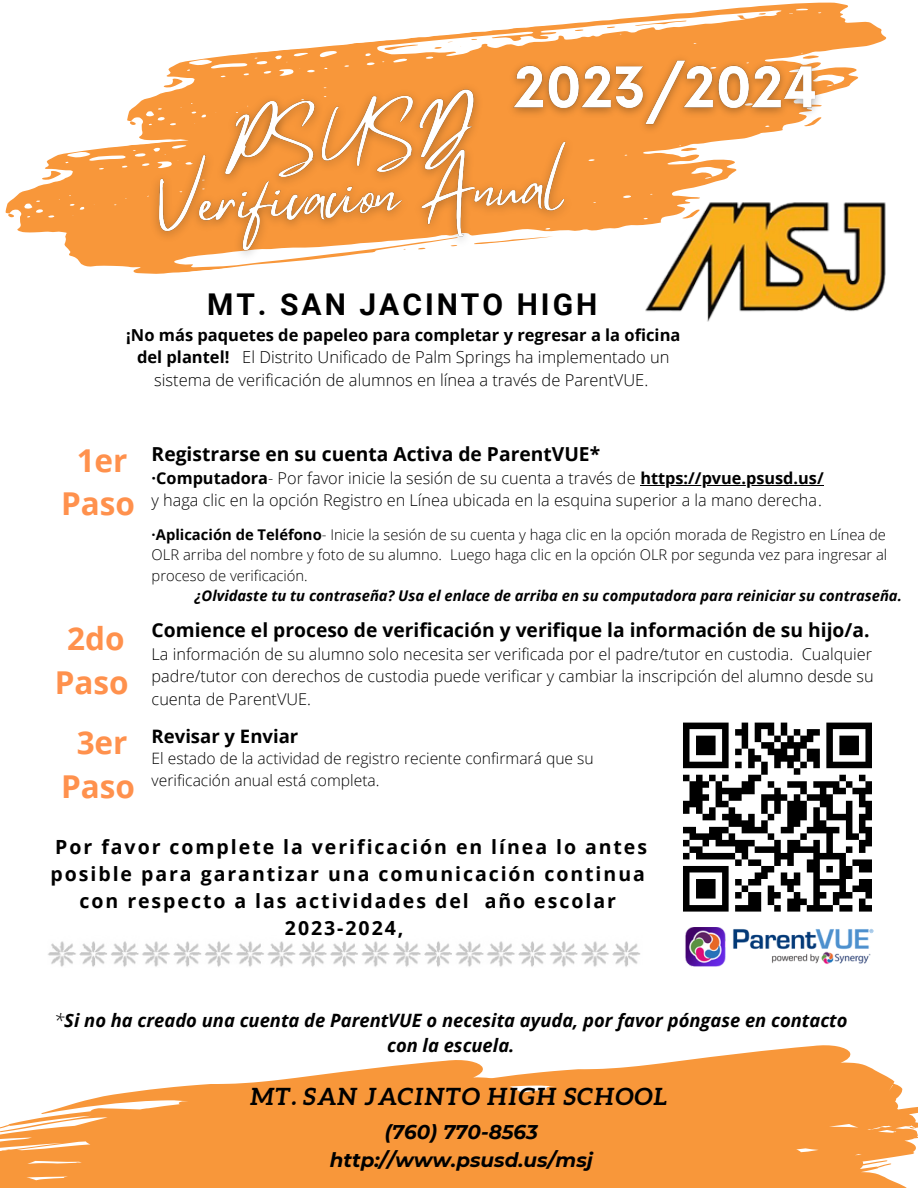
<style>
.page{position:relative;width:918px;height:1188px;background:#fff}
.page>*{position:absolute;margin:0;border:0;box-sizing:border-box;transform-origin:0 0}
.t1{font:700 31.5px/43.8px "Open Sans";color:#ff914d;text-align:center}
.t2{font:700 30px "Roboto";letter-spacing:.1em;color:#000}
.t3{font:italic 700 23.85px "Aleo";letter-spacing:.015em;color:#000}
.t4{font:italic 700 19.8px "Montserrat";color:#000}
.t5{font:700 19.5px/27.2px "Open Sans";letter-spacing:.1em;color:#000;text-align:center}
.t6{font:700 19.35px "Open Sans";color:#000}
.t7{font:700 19.2px "Open Sans";color:#000}
.t8{font:700 18.6px "Open Sans";color:#000}
.t9{font:italic 700 18.45px/24.8px "Open Sans";color:#000;text-align:center}
.t10{font:300 16.5px/22.5px "Open Sans";color:#000;text-align:center}
.t11{font:300 16.35px/22.5px "Open Sans";color:#000;text-align:justify}
.t12{font:300 15.6px/21.3px "Open Sans";color:#000}
.t13{font:300 14.85px/20.5px "Open Sans";color:#000;text-align:justify}
.t14{font:italic 700 14.85px "Open Sans";color:#000}
.s1{font-weight:700}
.s2{font-weight:300}
</style>
<div class="page">
<svg style="left:179px;top:2px;width:708px;height:89px"></svg>
<svg style="left:384px;top:44px;width:34px;height:7px"></svg>
<svg style="left:635px;top:20px;width:52px;height:7px"></svg>
<svg style="left:737px;top:15px;width:10px;height:5px"></svg>
<svg style="left:575px;top:29px;width:9px;height:2px"></svg>
<svg style="left:607px;top:26px;width:8px;height:2px"></svg>
<svg style="left:759px;top:13px;width:7px;height:2px"></svg>
<svg style="left:434px;top:42px;width:19px;height:7px"></svg>
<svg style="left:5px;top:106px;width:732px;height:168px;fill:#f8973a"></svg>
<svg style="left:41px;top:170px;width:20px;height:11px"></svg>
<svg style="left:596px;top:143px;width:102px;height:10px"></svg>
<svg style="left:7px;top:213px;width:8px;height:5px"></svg>
<svg style="left:0;top:1076px;width:311px;height:112px;fill:#f8973a"></svg>
<svg style="left:311px;top:1045px;width:607px;height:143px;fill:#f8973a"></svg>
<svg style="left:910px;top:1127px;width:6px;height:2px"></svg>
<img style="left:685px;top:927px;width:189px;height:40px">
<svg style="left:683px;top:723px;width:189px;height:189px"></svg>
<img style="left:48px;top:941px;width:592px;height:26px">
<img style="left:499px;top:48px;width:333px;height:92px">
<img style="left:135px;top:63px;width:451px;height:210px">
<hr style="left:640px;top:485px;width:184px;height:1px;background:#000">
<img style="left:643px;top:199px;width:243px;height:123px">
<p class="t2" style="left:207px;top:287px;width:392px">MT. SAN JACINTO HIGH</p>
<p class="t10" style="left:126px;top:323px;width:556px"><span class="s1">¡No más paquetes de papeleo para completar y regresar a la oficina del plantel!</span> El Distrito Unificado de Palm Springs ha implementado un sistema de verificación de alumnos en línea a través de ParentVUE.</p>
<p class="t1" style="left:61px;top:437px;width:75px">1er<br>Paso</p>
<p class="t1" style="left:55px;top:616px;width:75px">2do<br>Paso</p>
<p class="t1" style="left:77px;top:720px;width:52px">3er</p>
<p class="t1" style="left:61px;top:764px;width:75px">Paso</p>
<p class="t6" style="left:152px;top:440px;width:450px">Registrarse en su cuenta Activa de ParentVUE*</p>
<p class="t11" style="left:152px;top:466px;width:674px"><span class="s1">·Computadora</span>- Por favor inicie la sesión de su cuenta a través de <span class="s1">https://pvue.psusd.us/</span></p>
<p class="t11" style="left:152px;top:489px;width:672px">y haga clic en la opción Registro en Línea ubicada en la esquina superior a la mano derecha.</p>
<p class="t13" style="left:152px;top:524px;width:737px"><span class="s1">·Aplicación de Teléfono</span>- Inicie la sesión de su cuenta y haga clic en la opción morada de Registro en Línea de OLR arriba del nombre y foto de su alumno. Luego haga clic en la opción OLR por segunda vez para ingresar al proceso de verificación.</p>
<p class="t14" style="left:195px;top:585px;width:709px">¿Olvidaste tu tu contraseña? Usa el enlace de arriba en su computadora para reiniciar su contraseña.</p>
<p class="t7" style="left:152px;top:617px;width:719px">Comience el proceso de verificación y verifique la información de su hijo/a.</p>
<p class="t11" style="left:152px;top:642px;width:724px">La información de su alumno solo necesita ser verificada por el padre/tutor en custodia. Cualquier padre/tutor con derechos de custodia puede verificar y cambiar la inscripción del alumno desde su cuenta de ParentVUE.</p>
<p class="t8" style="left:152px;top:723px;width:148px">Revisar y Enviar</p>
<p class="t12" style="left:152px;top:747px;width:444px">El estado de la actividad de registro reciente confirmará que su verificación anual está completa.</p>
<p class="t5" style="left:51px;top:833px;width:598px">Por favor complete la verificación en línea lo antes posible para garantizar una comunicación continua con respecto a las actividades del año escolar 2023-2024,</p>
<p class="t9" style="left:54px;top:1007px;width:795px"><span class="s2">*</span>Si no ha creado una cuenta de ParentVUE o necesita ayuda, por favor póngase en contacto con la escuela.</p>
<p class="t3" style="left:250px;top:1082px;width:419px">MT. SAN JACINTO HIGH SCHOOL</p>
<p class="t4" style="left:385px;top:1119px;width:155px">(760) 770-8563</p>
<p class="t4" style="left:330px;top:1148px;width:265px">http://www.psusd.us/msj</p>
</div>
